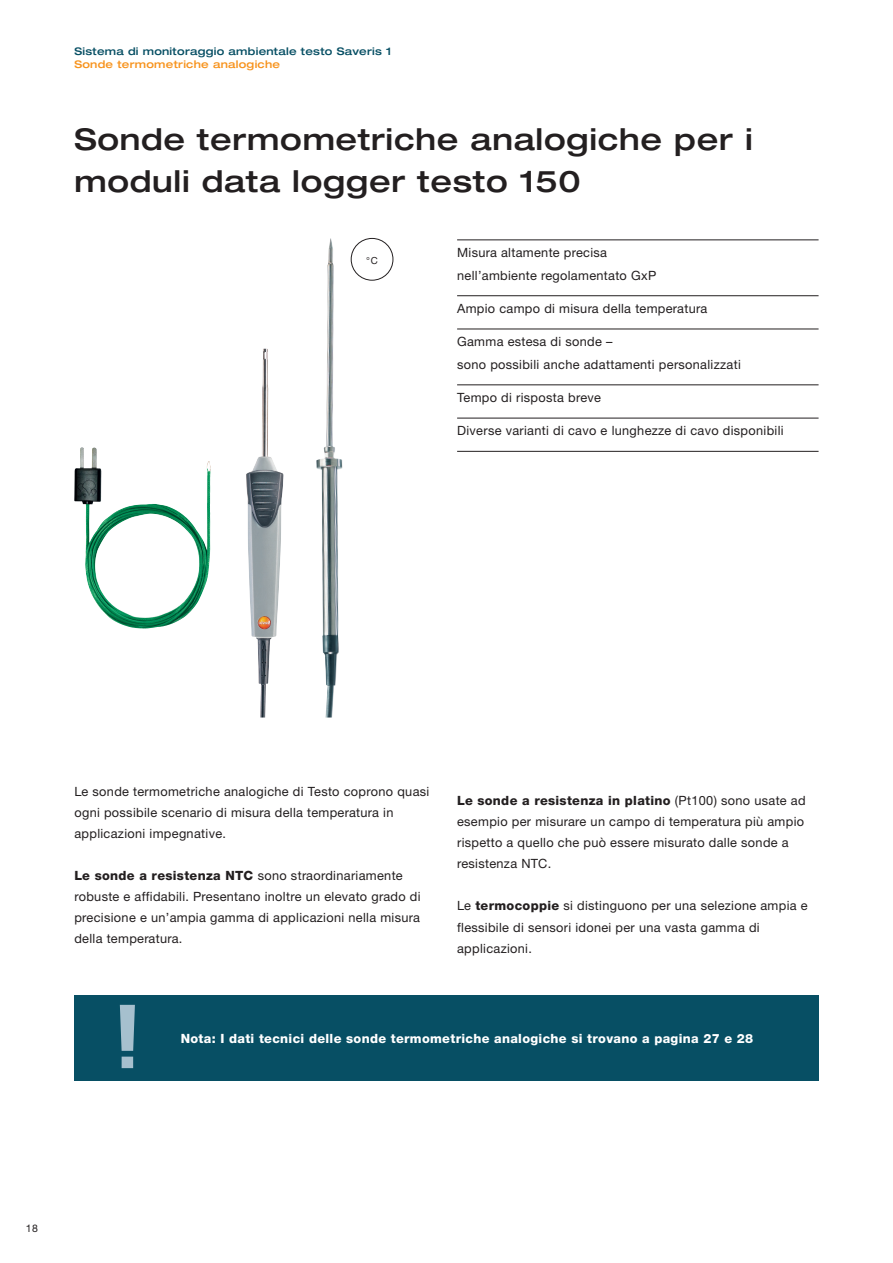
<style>
.page{position:relative;width:893px;height:1263px;background:#fff}
.page>*{position:absolute;margin:0;border:0;box-sizing:border-box;transform-origin:0 0}
.Headline_1{font:500 expanded 30px/42px "Helvetica Neue LTW1 G";letter-spacing:.025em;color:#231f20}
.Copy_8_5_pt{font:12.75px/21px "Helvetica Neue LTW1 G";letter-spacing:.025em;color:#231f20}
.Features_schwarz{font:12.75px/22.6px "Helvetica Neue LTW1 G";letter-spacing:.025em;color:#231f20}
.Copy_8_5_pt-2{font:800 12.75px "Helvetica Neue LTW1 G";letter-spacing:.025em;color:#fff}
.DS_Rubrik{font:500 expanded 10.5px "Helvetica Neue LTW1 G";letter-spacing:.025em;color:#074f64}
.DS_Rubrik-2{font:500 expanded 10.5px "Helvetica Neue LTW1 G";letter-spacing:.025em;color:#f7931d}
.Copy{font:10.5px "Helvetica Neue LTW1 G";color:#231f20}
.Phys_Einheit_schwarz{font:9.75px "Helvetica Neue LTW1 G";color:#231f20}
.s1{font-weight:800}
</style>
<div class="page">
<img style="left:74px;top:447px;width:22px;height:155px">
<img style="left:316px;top:238px;width:27px;height:479px">
<img style="left:246px;top:348px;width:38px;height:369px">
<div style="left:74px;top:996px;width:745px;height:85px;background:#074f64"></div>
<svg style="left:120px;top:1005px;width:15px;height:63px"></svg>
<div style="left:351px;top:238px;width:42px;height:43px;border:1px solid #231f20;border-radius:50%"></div>
<hr style="left:457px;top:239px;width:362px;height:1px;background:#231f20">
<hr style="left:457px;top:295px;width:362px;height:1px;background:#231f20">
<hr style="left:457px;top:329px;width:362px;height:1px;background:#231f20">
<hr style="left:457px;top:384px;width:362px;height:1px;background:#231f20">
<hr style="left:457px;top:418px;width:362px;height:1px;background:#231f20">
<hr style="left:457px;top:451px;width:362px;height:1px;background:#231f20">
<p class="DS_Rubrik" style="left:74px;top:44px;width:319px">Sistema di monitoraggio ambientale testo Saveris 1</p>
<p class="DS_Rubrik-2" style="left:74px;top:58px;width:207px">Sonde termometriche analogiche</p>
<p class="Headline_1" style="left:74px;top:118px;width:680px">Sonde termometriche analogiche per i moduli data logger testo 150</p>
<p class="Phys_Einheit_schwarz" style="left:366px;top:255px;width:13px">°C</p>
<p class="Features_schwarz" style="left:457px;top:241px;width:201px">Misura altamente precisa nell’ambiente regolamentato GxP</p>
<p class="Features_schwarz" style="left:457px;top:297px;width:252px">Ampio campo di misura della temperatura</p>
<p class="Features_schwarz" style="left:457px;top:330px;width:285px">Gamma estesa di sonde –<br>sono possibili anche adattamenti personalizzati</p>
<p class="Features_schwarz" style="left:457px;top:386px;width:145px">Tempo di risposta breve</p>
<p class="Features_schwarz" style="left:457px;top:419px;width:328px">Diverse varianti di cavo e lunghezze di cavo disponibili</p>
<p class="Copy_8_5_pt" style="left:74px;top:781px;width:356px">Le sonde termometriche analogiche di Testo coprono quasi ogni possibile scenario di misura della temperatura in applicazioni impegnative.</p>
<p class="Copy_8_5_pt" style="left:74px;top:865px;width:348px"><span class="s1">Le sonde a resistenza NTC</span> sono straordinariamente robuste e affidabili. Presentano inoltre un elevato grado di precisione e un’ampia gamma di applicazioni nella misura della temperatura.</p>
<p class="Copy_8_5_pt" style="left:457px;top:790px;width:350px"><span class="s1">Le sonde a resistenza in platino</span> (Pt100) sono usate ad esempio per misurare un campo di temperatura più ampio rispetto a quello che può essere misurato dalle sonde a resistenza NTC.</p>
<p class="Copy_8_5_pt" style="left:457px;top:895px;width:352px">Le <span class="s1">termocoppie</span> si distinguono per una selezione ampia e flessibile di sensori idonei per una vasta gamma di applicazioni.</p>
<p class="Copy_8_5_pt-2" style="left:181px;top:1031px;width:574px">Nota: I dati tecnici delle sonde termometriche analogiche si trovano a pagina 27 e 28</p>
<p class="Copy" style="left:26px;top:1222px;width:13px">18</p>
</div>
